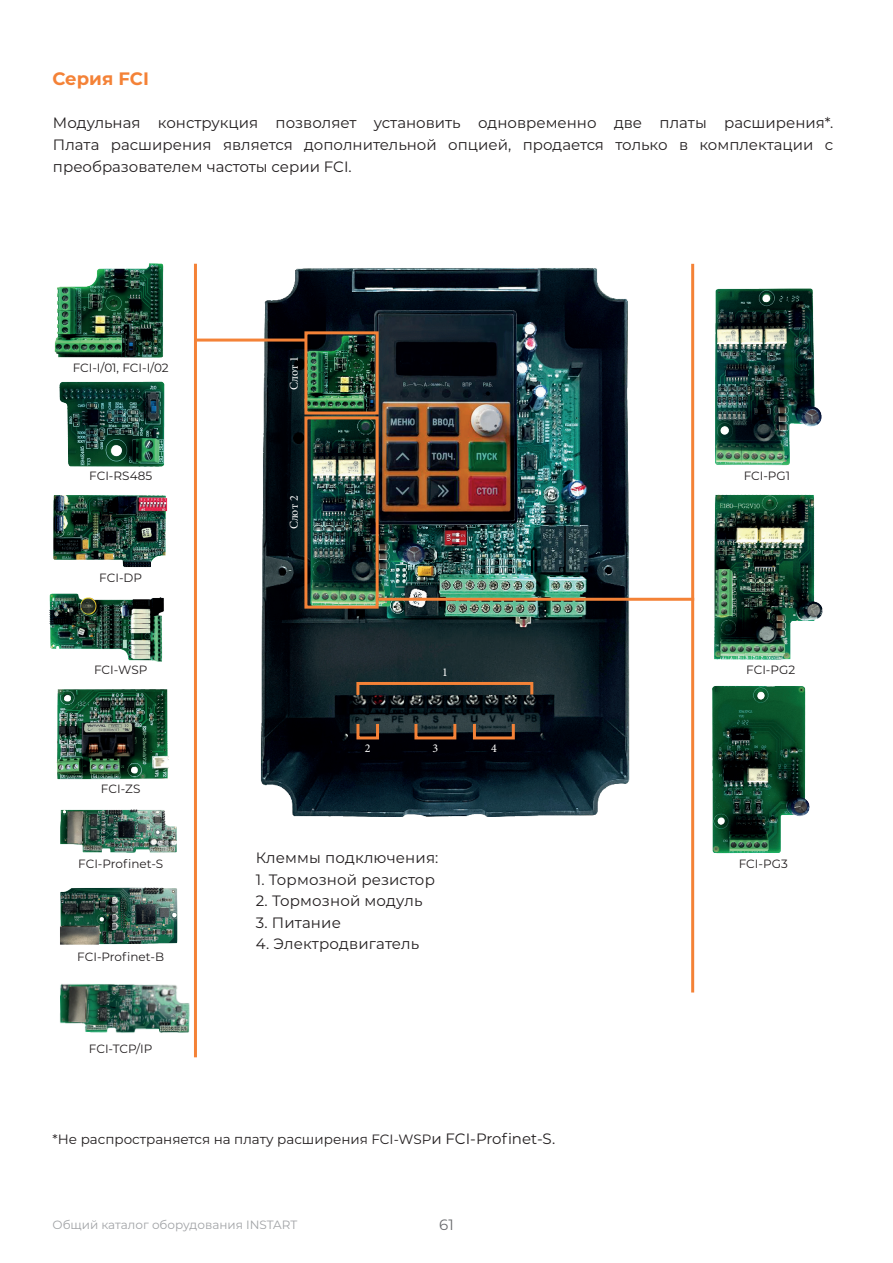
<style>
.page{position:relative;width:893px;height:1263px;background:#fff}
.page>*{position:absolute;margin:0;border:0;box-sizing:border-box;transform-origin:0 0}
.t1{font:700 18px "Montserrat";color:#f48237}
.t2{font:15px/21.6px "Montserrat";letter-spacing:.005em;color:#231f20;text-align:justify}
.t3{font:15px "Montserrat";color:#6c6d70}
.t4{font:13.5px "Montserrat";color:#231f20}
.t5{font:12px "Montserrat";color:#231f20}
.t6{font:12px "Montserrat";color:#a1a3a6}
.t7{font:12px "Minion Pro";color:#fff}
.s1{font-size:15px}
</style>
<div class="page">
<img style="left:194px;top:263px;width:501px;height:614px">
<img style="left:59px;top:381px;width:106px;height:86px">
<img style="left:54px;top:263px;width:110px;height:95px">
<img style="left:53px;top:495px;width:115px;height:73px">
<img style="left:49px;top:593px;width:115px;height:69px">
<img style="left:715px;top:288px;width:107px;height:178px">
<img style="left:714px;top:494px;width:109px;height:166px">
<img style="left:712px;top:685px;width:98px;height:169px">
<img style="left:56px;top:689px;width:113px;height:91px">
<img style="left:361px;top:296px;width:168px;height:237px">
<div style="left:304px;top:331px;width:75px;height:83px;border:3px solid #f48237"></div>
<div style="left:304px;top:416px;width:75px;height:193px;border:3px solid #f48237"></div>
<hr style="left:379px;top:598px;width:315px;height:3px;background:#f48237">
<hr style="left:197px;top:339px;width:110px;height:3px;background:#f48237">
<hr style="left:691px;top:264px;width:3px;height:728px;background:#f48237">
<hr style="left:194px;top:264px;width:3px;height:793px;background:#f48237">
<div style="left:356px;top:682px;width:177px;height:14px;border:3px solid #f48237"></div>
<div style="left:356px;top:722px;width:23px;height:17px;border:3px solid #f48237"></div>
<div style="left:414px;top:722px;width:42px;height:17px;border:3px solid #f48237"></div>
<div style="left:473px;top:722px;width:42px;height:17px;border:3px solid #f48237"></div>
<img style="left:60px;top:887px;width:118px;height:58px">
<img style="left:60px;top:809px;width:117px;height:44px">
<img style="left:60px;top:984px;width:130px;height:49px">
<p class="t1" style="left:52px;top:66px;width:98px">Серия FCI</p>
<p class="t2" style="left:53px;top:112px;width:782px">Модульная конструкция позволяет установить одновременно две платы расширения*.<br>Плата расширения является дополнительной опцией, продается только в комплектации с преобразователем частоты серии FCI.</p>
<p class="t5" style="left:73px;top:359px;width:98px">FCI-I/01, FCI-I/02</p>
<p class="t7" style="left:286px;top:390px;width:35px;rotate:-90deg">Слот 1</p>
<p class="t5" style="left:89px;top:467px;width:64px">FCI-RS485</p>
<p class="t5" style="left:744px;top:467px;width:48px">FCI-PG1</p>
<p class="t5" style="left:99px;top:569px;width:44px">FCI-DP</p>
<p class="t7" style="left:286px;top:529px;width:35px;rotate:-90deg">Слот 2</p>
<p class="t5" style="left:94px;top:661px;width:55px">FCI-WSP</p>
<p class="t5" style="left:746px;top:661px;width:51px">FCI-PG2</p>
<p class="t7" style="left:442px;top:664px;width:7px">1</p>
<p class="t5" style="left:101px;top:781px;width:41px">FCI-ZS</p>
<p class="t7" style="left:365px;top:740px;width:7px">2</p>
<p class="t7" style="left:432px;top:740px;width:7px">3</p>
<p class="t7" style="left:491px;top:740px;width:7px">4</p>
<p class="t2" style="left:256px;top:846px;width:184px">Клеммы подключения:</p>
<p class="t2" style="left:256px;top:868px;width:181px">1. Тормозной резистор</p>
<p class="t2" style="left:256px;top:889px;width:168px">2. Тормозной модуль</p>
<p class="t2" style="left:256px;top:911px;width:87px">3. Питание</p>
<p class="t2" style="left:256px;top:933px;width:165px">4. Электродвигатель</p>
<p class="t5" style="left:78px;top:855px;width:86px">FCI-Profinet-S</p>
<p class="t5" style="left:739px;top:855px;width:50px">FCI-PG3</p>
<p class="t5" style="left:77px;top:948px;width:88px">FCI-Profinet-B</p>
<p class="t5" style="left:89px;top:1041px;width:65px">FCI-TCP/IP</p>
<p class="t4" style="left:52px;top:1130px;width:504px">*Не распространяется на плату расширения FCI-WSP<span class="s1">и FCI-Profinet-S.</span></p>
<p class="t6" style="left:52px;top:1217px;width:246px">Общий каталог оборудования INSTART</p>
<p class="t3" style="left:439px;top:1214px;width:16px">61</p>
</div>
